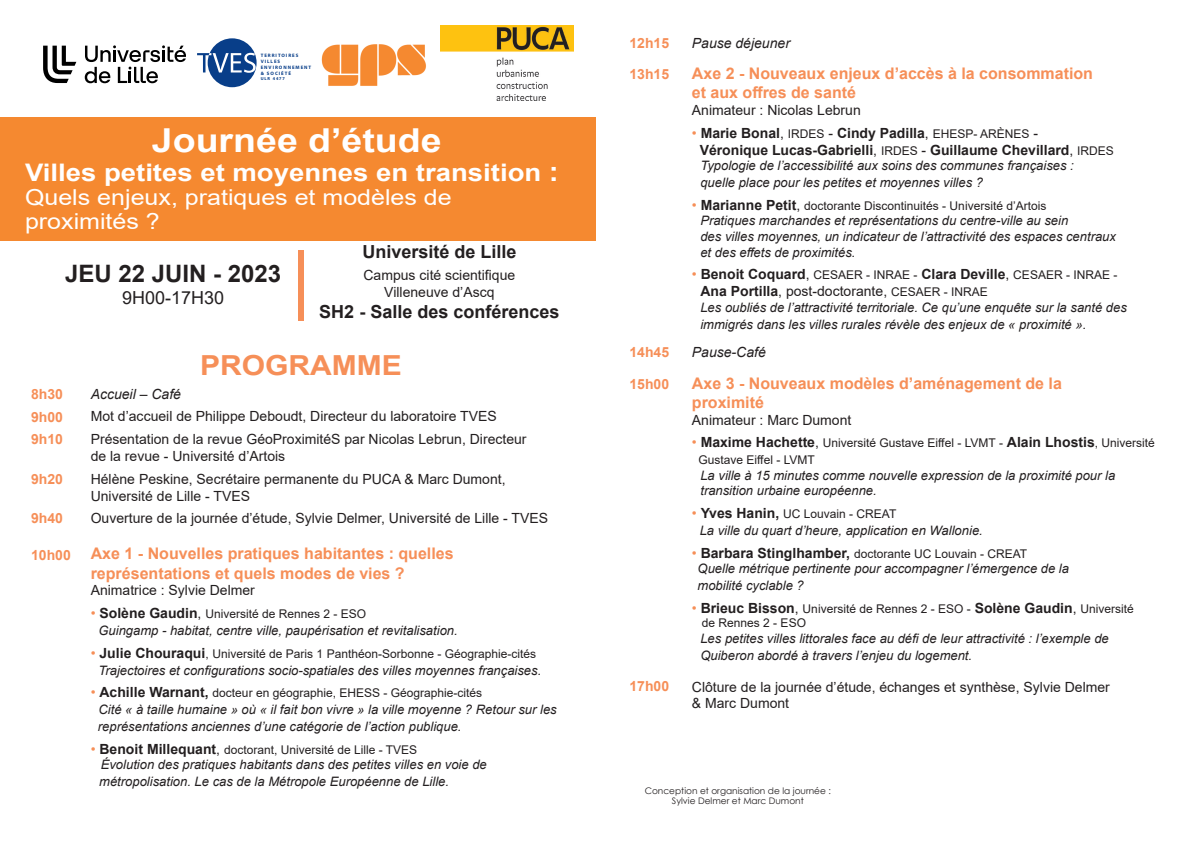
<style>
.page{position:relative;width:1191px;height:842px;background:#fff}
.page>*{position:absolute;margin:0;border:0;box-sizing:border-box;transform-origin:0 0}
.t1{font:700 33px "Arial";color:#fff;scale:1.14 1}
.t2{font:700 27.6px "Arial";color:#f68f58;scale:1.09 1}
.t3{font:700 24.2px "Arial";color:#fff;scale:1.14 1}
.t4{font:700 24px "Arial";color:#231f20}
.t5{font:22px/24px "Arial";color:#fff;scale:1.14 1}
.t6{font:700 18px "Arial";color:#231f20}
.t7{font:18px "Arial";color:#231f20}
.t8{font:700 16px/19.2px "Arial";color:#f68f58}
.t9{font:14px/22.8px "Arial";color:#231f20}
.t10{font:700 14px/16.8px "Arial";color:#231f20}
.t11{font:700 14px/22.8px "Arial";color:#f68f58;text-align:justify}
.t12{font:italic 14px "Arial";color:#231f20}
.t13{font:italic 13px/16.8px "Arial";color:#231f20}
.t14{font:12px/16.8px "Arial";color:#231f20}
.t15{font:9px/10.8px "Century Gothic";color:#231f20;text-align:center}
.t16{font:700 4.9px/5.8px "Myriad Pro";letter-spacing:.2em;color:#083e89}
.t17{font:700 4.3px "Myriad Pro";letter-spacing:.2em;color:#083e89}
.s1{font-size:26.4px}
.s2{font-size:14px;color:#f68f58}
.s3{font-weight:700;font-size:14px}
.s4{font-size:14px}
.s5{font-weight:400;color:#f68f58}
.s6{font-weight:400}
.s7{font-weight:400;font-size:12px}
.s8{font-weight:700}
.s9{font-size:12px}
</style>
<div class="page">
<div style="left:0;top:117px;width:595px;height:124px;background:#f58930"></div>
<div style="left:298px;top:250px;width:6px;height:71px;background:#f68f58"></div>
<svg style="left:43px;top:46px;width:33px;height:37px"></svg>
<svg style="left:85px;top:45px;width:101px;height:38px"></svg>
<img style="left:321px;top:44px;width:105px;height:42px">
<img style="left:440px;top:25px;width:133px;height:76px">
<div style="left:208px;top:38px;width:48px;height:49px;background:#083e89;border-radius:50%"></div>
<svg style="left:197px;top:53px;width:59px;height:20px"></svg>
<p class="t16" style="left:261px;top:52px;width:52px">TERRITOIRES<br>VILLES<br>ENVIRONNEMENT &amp; SOCIÉTÉ</p>
<p class="t17" style="left:261px;top:76px;width:26px">ULR 4477</p>
<h1 class="t1" style="left:152px;top:117px;width:256px">Journée d’étude</h1>
<h3 class="t3" style="left:25px;top:155px;width:470px">Villes petites et moyennes en transition <span class="s1">:</span></h3>
<h3 class="t5" style="left:25px;top:185px;width:376px">Quels enjeux, pratiques et modèles de proximités ?</h3>
<h3 class="t4" style="left:65px;top:257px;width:218px">JEU 22 JUIN - 2023</h3>
<h3 class="t7" style="left:122px;top:285px;width:104px">9H00-17H30</h3>
<h3 class="t6" style="left:362px;top:239px;width:156px">Université de Lille</h3>
<p class="t9" style="left:363px;top:267px;width:153px;line-height:16.8px;text-align:center">Campus cité scientifique<br>Villeneuve d’Ascq</p>
<h3 class="t6" style="left:319px;top:299px;width:242px">SH2 - Salle des conférences</h3>
<h2 class="t2" style="left:200px;top:346px;width:187px">PROGRAMME</h2>
<p class="t11" style="left:31px;top:382px;width:33px">8h30<br>9h00<br>9h10</p>
<p class="t11" style="left:31px;top:468px;width:33px">9h20</p>
<p class="t11" style="left:31px;top:507px;width:33px">9h40</p>
<p class="t11" style="left:31px;top:543px;width:41px">10h00</p>
<p class="t12" style="left:91px;top:385px;width:92px">Accueil – Café</p>
<p class="t9" style="left:91px;top:405px;width:437px">Mot d’accueil de Philippe Deboudt, Directeur du laboratoire TVES<br>Présentation de la revue GéoProximitéS par Nicolas Lebrun, Directeur</p>
<p class="t9" style="left:91px;top:445px;width:416px">de la revue - Université d’Artois<br>Hélène Peskine, Secrétaire permanente du PUCA &amp; Marc Dumont,</p>
<p class="t9" style="left:91px;top:484px;width:459px">Université de Lille - TVES<br>Ouverture de la journée d’étude, Sylvie Delmer, Université de Lille - TVES</p>
<p class="t8" style="left:91px;top:544px;width:364px">Axe 1 - Nouvelles pratiques habitantes : quelles représentations et quels modes de vies ?</p>
<p class="t9" style="left:91px;top:579px;width:166px">Animatrice : Sylvie Delmer</p>
<p class="t14" style="left:91px;top:605px;width:277px"><span class="s2">•</span> <span class="s3">Solène Gaudin</span><span class="s4">,</span> Université de Rennes 2 - ESO</p>
<p class="t13" style="left:98px;top:622px;width:361px">Guingamp - habitat, centre ville, paupérisation et revitalisation.</p>
<p class="t14" style="left:91px;top:645px;width:447px"><span class="s2">•</span> <span class="s3">Julie Chouraqui</span>, Université de Paris 1 Panthéon-Sorbonne - Géographie-cités</p>
<p class="t13" style="left:98px;top:662px;width:444px">Trajectoires et configurations socio-spatiales des villes moyennes françaises.</p>
<p class="t14" style="left:91px;top:685px;width:393px"><span class="s2">•</span> <span class="s3">Achille Warnant,</span> docteur en géographie, EHESS - Géographie-cités</p>
<p class="t13" style="left:98px;top:701px;width:460px">Cité « à taille humaine » où « il fait bon vivre » la ville moyenne ? Retour sur les représentations anciennes d’une catégorie de l’action publique.</p>
<p class="t14" style="left:91px;top:741px;width:328px"><span class="s2">•</span> <span class="s3">Benoit Millequant</span><span class="s4">,</span> doctorant, Université de Lille - TVES</p>
<p class="t13" style="left:99px;top:757px;width:389px">Évolution des pratiques habitants dans des petites villes en voie de métropolisation. Le cas de la Métropole Européenne de Lille.</p>
<p class="t11" style="left:629px;top:32px;width:41px">12h15</p>
<p class="t11" style="left:629px;top:62px;width:41px">13h15</p>
<p class="t11" style="left:629px;top:341px;width:41px">14h45</p>
<p class="t11" style="left:629px;top:372px;width:41px">15h00</p>
<p class="t11" style="left:629px;top:675px;width:41px">17h00</p>
<p class="t12" style="left:692px;top:34px;width:100px">Pause déjeuner</p>
<p class="t8" style="left:692px;top:64px;width:403px">Axe 2 - Nouveaux enjeux d’accès à la consommation et aux offres de santé</p>
<p class="t9" style="left:692px;top:99px;width:170px">Animateur : Nicolas Lebrun</p>
<p class="t10" style="left:699px;top:125px;width:416px;text-indent:-8px"><span class="s5">•</span> Marie Bonal<span class="s6">,</span> <span class="s7">IRDES</span> <span class="s6">-</span> Cindy Padilla<span class="s6">,</span> <span class="s7">EHESP- ARÈNES</span> <span class="s6">-<br></span>Véronique Lucas-Gabrielli<span class="s6">,</span> <span class="s7">IRDES</span> <span class="s6">-</span> Guillaume Chevillard<span class="s6">,</span> <span class="s7">IRDES</span></p>
<p class="t13" style="left:700px;top:157px;width:375px">Typologie de l’accessibilité aux soins des communes françaises : quelle place pour les petites et moyennes villes ?</p>
<p class="t14" style="left:692px;top:197px;width:356px"><span class="s2">•</span> <span class="s3">Marianne Petit</span><span class="s4">,</span> doctorante Discontinuités - Université d’Artois</p>
<p class="t13" style="left:700px;top:213px;width:417px;line-height:15.6px">Pratiques marchandes et représentations du centre-ville au sein<br>des villes moyennes, un indicateur de l’attractivité des espaces centraux et des effets de proximités.</p>
<p class="t14" style="left:692px;top:267px;width:427px"><span class="s2">•</span> <span class="s3">Benoit Coquard</span><span class="s4">,</span> CESAER - INRAE - <span class="s3">Clara Deville</span><span class="s4">,</span> CESAER - INRAE -</p>
<p class="t9" style="left:700px;top:280px;width:289px"><span class="s8">Ana Portilla</span>, post-doctorante, <span class="s9">CESAER - INRAE</span></p>
<p class="t13" style="left:700px;top:299px;width:428px">Les oubliés de l’attractivité territoriale. Ce qu’une enquête sur la santé des immigrés dans les villes rurales révèle des enjeux de « proximité ».</p>
<p class="t12" style="left:692px;top:343px;width:75px">Pause-Café</p>
<p class="t8" style="left:692px;top:374px;width:371px">Axe 3 - Nouveaux modèles d’aménagement de la proximité</p>
<p class="t9" style="left:692px;top:408px;width:161px">Animateur : Marc Dumont</p>
<p class="t14" style="left:698px;top:435px;width:458px;text-indent:-7px"><span class="s2">•</span> <span class="s3">Maxime Hachette</span><span class="s4">,</span> Université Gustave Eiffel - LVMT - <span class="s3">Alain Lhostis</span>, Université<br>Gustave Eiffel - LVMT</p>
<p class="t13" style="left:700px;top:468px;width:416px;line-height:15.6px">La ville à 15 minutes comme nouvelle expression de la proximité pour la transition urbaine européenne.</p>
<p class="t14" style="left:692px;top:505px;width:206px"><span class="s2">•</span> <span class="s3">Yves Hanin,</span> UC Louvain - CREAT</p>
<p class="t13" style="left:699px;top:522px;width:285px">La ville du quart d’heure, application en Wallonie.</p>
<p class="t14" style="left:692px;top:545px;width:337px"><span class="s2">•</span> <span class="s3">Barbara Stinglhamber,</span> doctorante UC Louvain - CREAT</p>
<p class="t13" style="left:697px;top:561px;width:373px">Quelle métrique pertinente pour accompagner l’émergence de la mobilité cyclable ?</p>
<p class="t14" style="left:702px;top:601px;width:433px;line-height:14.4px;text-indent:-10px"><span class="s2">•</span> <span class="s3">Brieuc Bisson</span><span class="s4">,</span> Université de Rennes 2 - ESO - <span class="s3">Solène Gaudin</span><span class="s4">,</span> Université de Rennes 2 - ESO</p>
<p class="t13" style="left:700px;top:630px;width:410px">Les petites villes littorales face au défi de leur attractivité : l’exemple de<br>Quiberon abordé à travers l’enjeu du logement.</p>
<p class="t9" style="left:692px;top:678px;width:419px;line-height:16.8px">Clôture de la journée d’étude, échanges et synthèse, Sylvie Delmer &amp; Marc Dumont</p>
<p class="t15" style="left:645px;top:785px;width:188px">Conception et organisation de la journée :<br>Sylvie Delmer et Marc Dumont</p>
</div>
